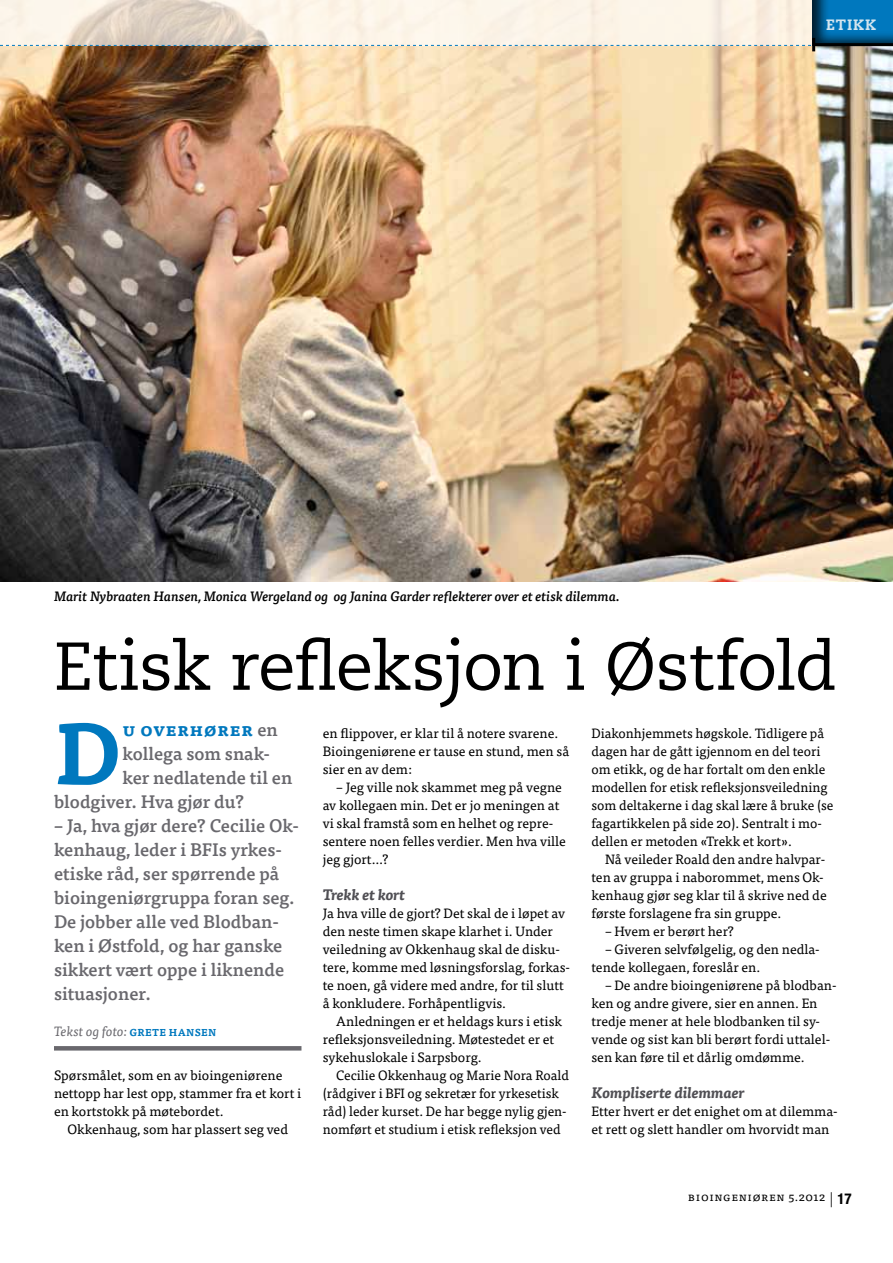
<style>
.page{position:relative;width:893px;height:1263px;background:#fff}
.page>*{position:absolute;margin:0;border:0;box-sizing:border-box;transform-origin:0 0}
.t1{font:700 85.65px "Tisa Pro";color:#0078be}
.t2{font:67.5px "Caecilia LT Std";letter-spacing:-.025em;color:#000}
.t3{font:500 18px/24px "Tisa Pro";color:#69686d}
.t4{font:700 18px "Tisa Pro";letter-spacing:.02em;color:#0078be}
.t5{font:italic 700 15px "Tisa Pro";color:#504f54}
.t6{font:800 15px "Caecilia LT Std";color:#d3e5ef}
.t7{font:13.5px/18px "Tisa Pro";color:#000}
.t8{font:italic 500 13.5px "Tisa Pro";color:#000}
.t9{font:italic 13.5px "Tisa Pro";letter-spacing:-.005em;color:#69686d}
.t10{font:12px "Tisa Pro";color:#000}
.t11{font:700 9.9px "Tisa Pro";color:#0078be}
.s1{font-weight:500;color:#69686d}
.s2{font-weight:700;font-style:normal;font-size:9.9px;color:#0078be}
.s3{font-family:"Helvetica Neue LT Pro";font-weight:300;font-size:15px}
.s4{font-family:"Helvetica Neue LT Pro";font-weight:700;font-stretch:condensed;font-size:15px}
</style>
<div class="page">
<hr style="left:54px;top:1046px;width:247px;height:4px;background:#69686d">
<img style="left:0;top:0;width:893px;height:581px">
<svg style="left:0;top:0;width:811px;height:38px;background:#f6ede0"></svg>
<div style="left:812px;top:0;width:81px;height:46px;background:#000;opacity:.75"></div>
<hr style="left:814px;top:43px;width:79px;height:3px;background:#000">
<svg style="left:0;top:38px;width:815px;height:13px;background:#dccfbc"></svg>
<p class="t6" style="left:826px;top:15px;width:51px">Etikk</p>
<p class="t8" style="left:54px;top:586px;width:567px">Marit Nybraaten Hansen, Monica Wergeland og og Janina Garder reflekterer over et etisk dilemma.</p>
<h2 class="t2" style="left:54px;top:627px;width:784px">Etisk refleksjon i Østfold</h2>
<h1 class="t1" style="left:54px;top:684px;width:68px">D</h1>
<h3 class="t4" style="left:122px;top:715px;width:157px">u overhører <span class="s1">en</span></h3>
<h3 class="t3" style="left:122px;top:741px;width:149px">kollega som snak-</h3>
<h3 class="t3" style="left:122px;top:765px;width:171px">ker nedlatende til en</h3>
<h3 class="t3" style="left:54px;top:789px;width:192px">blodgiver. Hva gjør du?</h3>
<h3 class="t3" style="left:54px;top:813px;width:247px">– Ja, hva gjør dere? Cecilie Ok&shy;kenhaug, leder i BFIs yrkes&shy;etiske råd, ser spørrende på bioingeniørgruppa foran seg.<br>De jobber alle ved Blodban&shy;ken i Østfold, og har ganske sikkert vært oppe i liknende situasjoner.</h3>
<p class="t9" style="left:54px;top:1022px;width:98px">Tekst og foto: <span class="s2">Grete</span></p>
<p class="t11" style="left:169px;top:1025px;width:41px">Hansen</p>
<p class="t7" style="left:54px;top:1065px;width:249px">Spørsmålet, som en av bioingeniørene nettopp har lest opp, stammer fra et kort i en kortstokk på møtebordet.</p>
<p class="t7" style="left:68px;top:1119px;width:222px">Okkenhaug, som har plassert seg ved</p>
<p class="t7" style="left:323px;top:723px;width:248px">en flippover, er klar til å notere svarene.<br>Bioingeniørene er tause en stund, men så sier en av dem:</p>
<p class="t7" style="left:323px;top:777px;width:245px;text-indent:14px">– Jeg ville nok skammet meg på vegne av kollegaen min. Det er jo meningen at vi skal framstå som en helhet og repre&shy;sentere noen felles verdier. Men hva ville jeg gjort…?</p>
<p class="t5" style="left:323px;top:883px;width:84px">Trekk et kort</p>
<p class="t7" style="left:323px;top:903px;width:249px">Ja hva ville de gjort? Det skal de i løpet av den neste timen skape klarhet i. Under veiledning av Okkenhaug skal de disku&shy;tere, komme med løsningsforslag, forkas&shy;te noen, gå videre med andre, for til slutt å konkludere. Forhåpentligvis.</p>
<p class="t7" style="left:323px;top:1011px;width:241px;text-indent:14px">Anledningen er et heldags kurs i etisk refleksjonsveiledning. Møtestedet er et sykehuslokale i Sarpsborg.</p>
<p class="t7" style="left:323px;top:1065px;width:248px;text-indent:13px">Cecilie Okkenhaug og Marie Nora Roald (rådgiver i BFI og sekretær for yrkesetisk råd) leder kurset. De har begge nylig gjen&shy;nomført et studium i etisk refleksjon ved</p>
<p class="t7" style="left:591px;top:723px;width:243px">Diakonhjemmets høgskole. Tidligere på dagen har de gått igjennom en del teori om etikk, og de har fortalt om den enkle modellen for etisk refleksjonsveiledning som deltakerne i dag skal lære å bruke (se fagartikkelen på side 20). Sentralt i mo&shy;dellen er metoden «Trekk et kort».</p>
<p class="t7" style="left:591px;top:849px;width:237px;text-indent:14px">Nå veileder Roald den andre halvpar&shy;ten av gruppa i naborommet, mens Ok&shy;kenhaug gjør seg klar til å skrive ned de første forslagene fra sin gruppe.</p>
<p class="t7" style="left:605px;top:921px;width:130px">– Hvem er berørt her?</p>
<p class="t7" style="left:591px;top:939px;width:230px;text-indent:14px">– Giveren selvfølgelig, og den nedla&shy;tende kollegaen, foreslår en.</p>
<p class="t7" style="left:591px;top:975px;width:247px;text-indent:14px">– De andre bioingeniørene på blodban&shy;ken og andre givere, sier en annen. En tredje mener at hele blodbanken til sy&shy;vende og sist kan bli berørt fordi uttalel&shy;sen kan føre til et dårlig omdømme.</p>
<p class="t5" style="left:591px;top:1081px;width:155px">Kompliserte dilemmaer</p>
<p class="t7" style="left:591px;top:1101px;width:248px">Etter hvert er det enighet om at dilemma&shy;et rett og slett handler om hvorvidt man</p>
<p class="t10" style="left:688px;top:1188px;width:165px">Bioingeniøren 5.2012 <span class="s3">|</span> <span class="s4">17</span></p>
</div>
